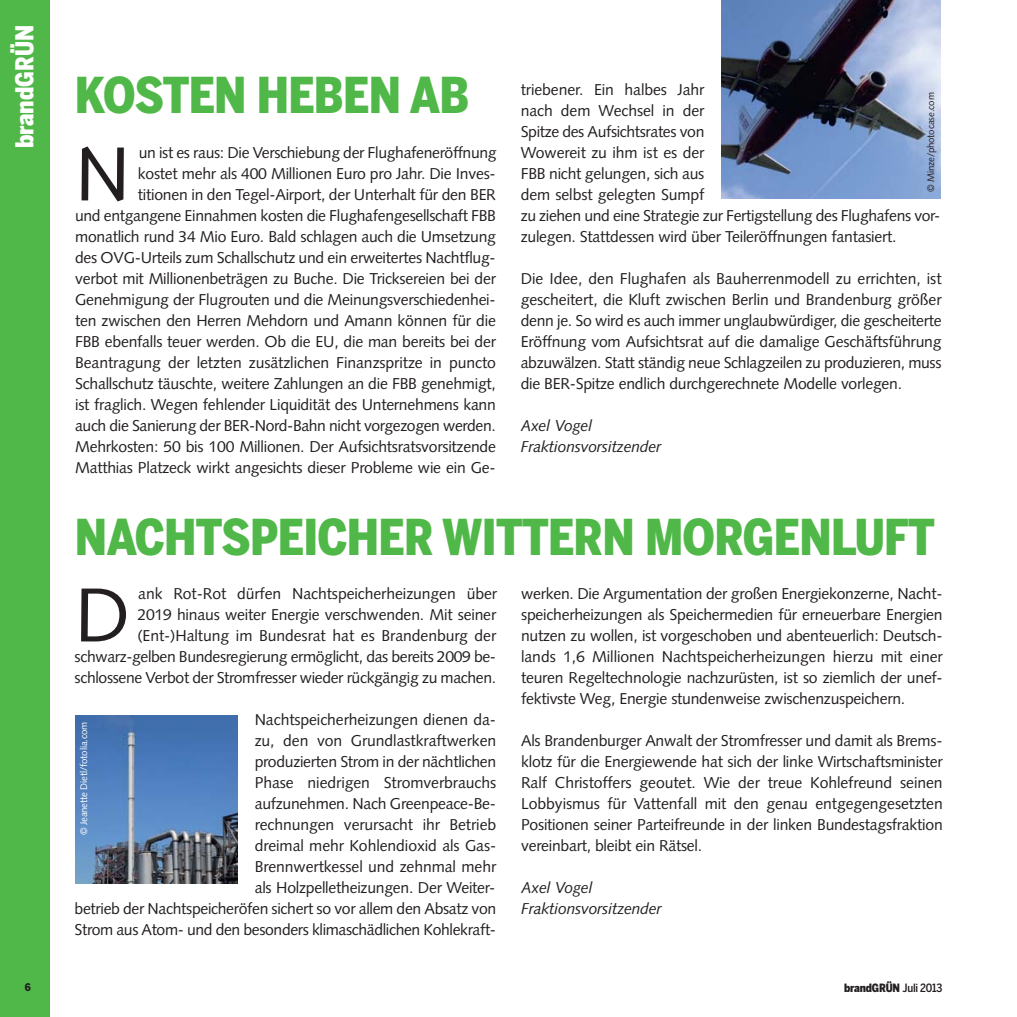
<style>
.page{position:relative;width:1017px;height:1017px;background:#fff}
.page>*{position:absolute;margin:0;border:0;box-sizing:border-box;transform-origin:0 0}
.t1{font:76.48px "Syntax";color:#231f20}
.t2{font:900 49px "Benton Sans Cond";letter-spacing:-.015em;color:#50b848}
.t3{font:900 24.5px "Benton Sans Cond";color:#fff}
.t4{font:15.75px/21px "Syntax";letter-spacing:-.015em;color:#231f20;text-align:right}
.t5{font:italic 15.75px/21px "Syntax";letter-spacing:-.015em;color:#231f20}
.t6{font:900 11.38px "Benton Sans Cond";letter-spacing:-.015em;color:#231f20}
.t7{font:900 10.5px "Benton Sans Cond";color:#231f20}
.t8{font:9.62px "Syntax";letter-spacing:-.015em;color:#fff}
.t9{font:9.62px "Syntax";letter-spacing:-.015em;color:#231f20}
.s1{font-family:"Syntax";font-weight:700;font-size:11.38px}
.s2{font-weight:500}
</style>
<div class="page">
<div style="left:0;top:0;width:50px;height:1017px;background:#50b848"></div>
<img style="left:722px;top:0;width:219px;height:198px">
<img style="left:75px;top:716px;width:162px;height:168px">
<h3 class="t3" style="left:15px;top:148px;width:125px;rotate:-90deg">brandGRÜN</h3>
<h2 class="t2" style="left:75px;top:77px;width:396px">KOSTEN HEBEN AB</h2>
<h1 class="t1" style="left:75px;top:143px;width:57px">N</h1>
<p class="t4" style="left:75px;top:144px;width:423px">un ist es raus: Die Verschiebung der Flughafeneröffnung<br>kostet mehr als 400 Millionen Euro pro Jahr. Die Inves -<br>titionen in den Tegel-Airport, der Unterhalt für den BER<br>und entgangene Einnahmen kosten die Flughafengesellschaft FBB monatlich rund 34 Mio Euro. Bald schlagen auch die Umsetzung des OVG-Urteils zum Schallschutz und ein erweitertes Nachtflug&shy;verbot mit Millionenbeträgen zu Buche. Die Tricksereien bei der Genehmigung der Flugrouten und die Meinungsverschiedenhei&shy;ten zwischen den Herren Mehdorn und Amann können für die FBB ebenfalls teuer werden. Ob die EU, die man bereits bei der Beantragung der letzten zusätzlichen Finanzspritze in puncto Schallschutz täuschte, weitere Zahlungen an die FBB genehmigt, ist fraglich. Wegen fehlender Liquidität des Unternehmens kann auch die Sanierung der BER-Nord-Bahn nicht vorgezogen werden.<br>Mehrkosten: 50 bis 100 Millionen. Der Aufsichtsratsvorsitzende Matthias Platzeck wirkt angesichts dieser Probleme wie ein Ge-</p>
<p class="t4" style="left:521px;top:81px;width:421px;text-align:left">triebener. Ein halbes Jahr<br>nach dem Wechsel in der<br>Spitze des Aufsichtsrates von<br>Wowereit zu ihm ist es der<br>FBB nicht gelungen, sich aus<br>dem selbst gelegten Sumpf<br>zu ziehen und eine Strategie zur Fertigstellung des Flughafens vor&shy;zulegen. Stattdessen wird über Teileröffnungen fantasiert.</p>
<p class="t4" style="left:521px;top:270px;width:422px;text-align:justify">Die Idee, den Flughafen als Bauherrenmodell zu errichten, ist gescheitert, die Kluft zwischen Berlin und Brandenburg größer denn je. So wird es auch immer unglaubwürdiger, die gescheiterte Eröffnung vom Aufsichtsrat auf die damalige Geschäftsführung abzuwälzen. Statt ständig neue Schlagzeilen zu produzieren, muss die BER-Spitze endlich durchgerechnete Modelle vorlegen.</p>
<p class="t5" style="left:521px;top:417px;width:142px">Axel Vogel<br>Fraktionsvorsitzender</p>
<p class="t9" style="left:927px;top:192px;width:102px;rotate:-90deg">© Minze/photocase.com</p>
<h2 class="t2" style="left:75px;top:518px;width:861px">NACHTSPEICHER WITTERN MORGEN LUFT</h2>
<p class="t4" style="left:75px;top:585px;width:424px">ank Rot-Rot dürfen Nachtspeicherheizungen über<br>2019 hinaus weiter Energie verschwenden. Mit seiner (Ent-)Haltung im Bundesrat hat es Brandenburg der schwarz-gelben Bundesregierung ermöglicht, das bereits 2009 be&shy;schlossene Verbot der Stromfresser wieder rückgängig zu machen.</p>
<p class="t4" style="left:75px;top:711px;width:423px">Nachtspeicherheizungen dienen da -<br>zu, den von Grundlastkraftwerken<br>produzierten Strom in der nächtlichen<br>Phase niedrigen Stromverbrauchs<br>aufzunehmen. Nach Greenpeace-Be-<br>rechnungen verursacht ihr Betrieb<br>dreimal mehr Kohlendioxid als Gas-<br>Brennwertkessel und zehnmal mehr<br>als Holzpelletheizungen. Der Weiter-<br>betrieb der Nachtspeicheröfen sichert so vor allem den Absatz von Strom aus Atom- und den besonders klimaschädlichen Kohlekraft-</p>
<h1 class="t1" style="left:75px;top:584px;width:57px">D</h1>
<p class="t8" style="left:80px;top:835px;width:115px;rotate:-90deg">© Jeanette Dietl/fotolia.com</p>
<p class="t4" style="left:521px;top:585px;width:423px;text-align:justify">werken. Die Argumentation der großen Energiekonzerne, Nacht&shy;speicherheizungen als Speichermedien für erneuerbare Energien nutzen zu wollen, ist vorgeschoben und abenteuerlich: Deutsch&shy;lands 1,6 Millionen Nachtspeicherheizungen hierzu mit einer teuren Regeltechnologie nachzurüsten, ist so ziemlich der unef&shy;fektivste Weg, Energie stundenweise zwischenzuspeichern.</p>
<p class="t4" style="left:521px;top:732px;width:423px;text-align:justify">Als Brandenburger Anwalt der Stromfresser und damit als Brems&shy;klotz für die Energiewende hat sich der linke Wirtschaftsminister Ralf Christoffers geoutet. Wie der treue Kohlefreund seinen Lobbyismus für Vattenfall mit den genau entgegengesetzten Positionen seiner Parteifreunde in der linken Bundestagsfraktion vereinbart, bleibt ein Rätsel.</p>
<p class="t5" style="left:521px;top:879px;width:142px">Axel Vogel<br>Fraktionsvorsitzender</p>
<p class="t7" style="left:25px;top:983px;width:8px">6<span class="s1">6</span></p>
<p class="t6" style="left:844px;top:983px;width:100px">brandGRÜN <span class="s2">Juli 2013</span></p>
</div>
